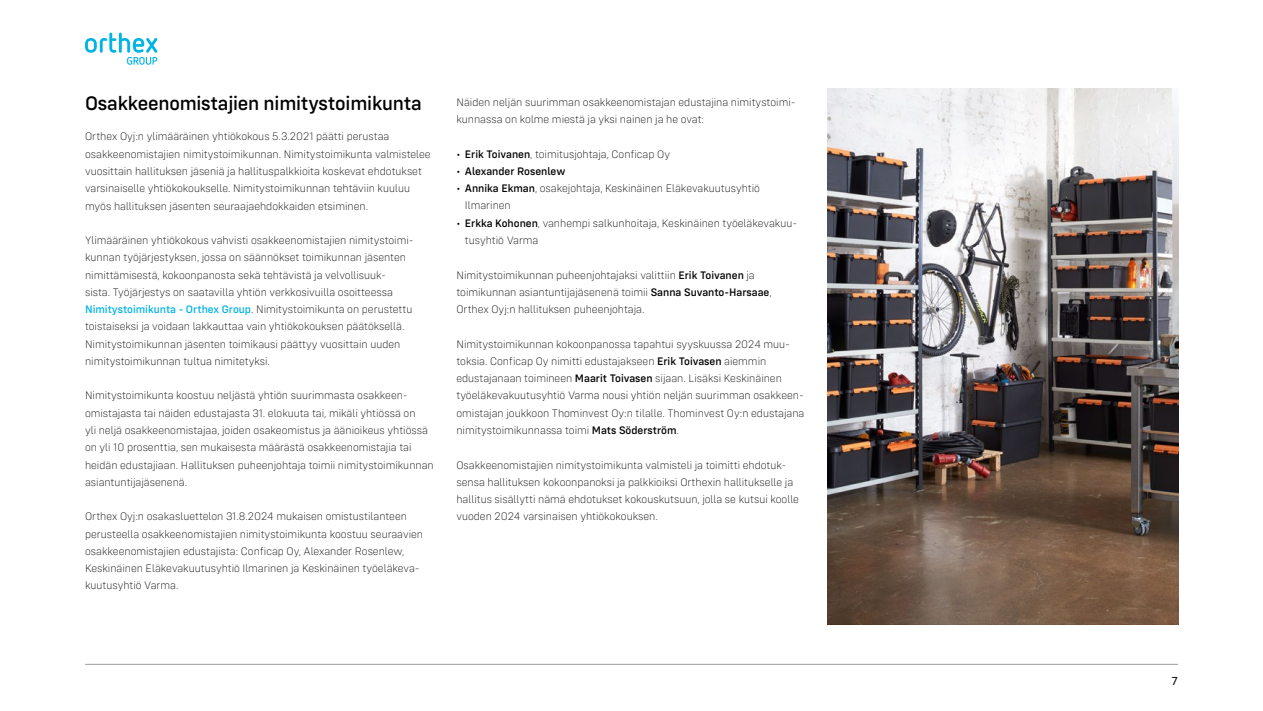
<style>
.page{position:relative;width:1263px;height:711px;background:#fff}
.page>*{position:absolute;margin:0;border:0;box-sizing:border-box;transform-origin:0 0}
.t1{font:500 20.25px "Config Rounded";letter-spacing:-.01em;color:#000}
.t2{font:12px "Config Rounded";color:#000}
.t3{font:200 11.25px/17.2px "Config Rounded";color:#000}
.t4{font:500 11.25px "Config Rounded";color:#000}
.s1{font-weight:500;color:#00b4e5}
.s2{font-weight:500}
.s3{font-weight:200}
</style>
<div class="page">
<hr style="left:85px;top:663px;width:1093px;height:1px;background:#9d9d9c">
<img style="left:828px;top:89px;width:350px;height:534px">
<svg style="left:85px;top:33px;width:72px;height:32px"></svg>
<h1 class="t1" style="left:85px;top:91px;width:338px">Osakkeenomistajien nimitystoimikunta</h1>
<p class="t3" style="left:85px;top:128px;width:347px">Orthex Oyj:n ylimääräinen yhtiökokous 5.3.2021 päätti perustaa osakkeenomistajien nimitystoimikunnan. Nimitystoimikunta valmistelee vuosittain hallituksen jäseniä ja hallituspalkkioita koskevat ehdotukset varsinaiselle yhtiökokoukselle. Nimitystoimikunnan tehtäviin kuuluu myös hallituksen jäsenten seuraajaehdokkaiden etsiminen.</p>
<p class="t3" style="left:85px;top:231px;width:330px">Ylimääräinen yhtiökokous vahvisti osakkeenomistajien nimitystoimi&shy;kunnan työjärjestyksen, jossa on säännökset toimikunnan jäsenten nimittämisestä, kokoonpanosta sekä tehtävistä ja velvollisuuk&shy;sista. Työjärjestys on saatavilla yhtiön verkkosivuilla osoitteessa <span class="s1">Nimitystoimikunta - Orthex Group</span>. Nimitystoimikunta on perustettu toistaiseksi ja voidaan lakkauttaa vain yhtiökokouksen päätöksellä.<br>Nimitystoimikunnan jäsenten toimikausi päättyy vuosittain uuden nimitystoimikunnan tultua nimitetyksi.</p>
<p class="t3" style="left:85px;top:387px;width:350px">Nimitystoimikunta koostuu neljästä yhtiön suurimmasta osakkeen&shy;omistajasta tai näiden edustajasta 31. elokuuta tai, mikäli yhtiössä on<br>yli neljä osakkeenomistajaa, joiden osakeomistus ja äänioikeus yhtiössä on yli 10 prosenttia, sen mukaisesta määrästä osakkeenomistajia tai heidän edustajiaan. Hallituksen puheenjohtaja toimii nimitystoimikunnan asiantuntijajäsenenä.</p>
<p class="t3" style="left:85px;top:507px;width:339px">Orthex Oyj:n osakasluettelon 31.8.2024 mukaisen omistustilanteen perusteella osakkeenomistajien nimitystoimikunta koostuu seuraavien osakkeenomistajien edustajista: Conficap Oy, Alexander Rosenlew, Keskinäinen Eläkevakuutusyhtiö Ilmarinen ja Keskinäinen työeläkeva&shy;kuutusyhtiö Varma.</p>
<p class="t3" style="left:456px;top:93px;width:341px">Näiden neljän suurimman osakkeenomistajan edustajina nimitystoimi&shy;kunnassa on kolme miestä ja yksi nainen ja he ovat:</p>
<p class="t3" style="left:456px;top:145px;width:215px">• <span class="s2">Erik Toivanen</span>, toimitusjohtaja, Conficap Oy</p>
<p class="t4" style="left:456px;top:164px;width:110px"><span class="s3">•</span> Alexander Rosenlew</p>
<p class="t3" style="left:465px;top:180px;width:297px;text-indent:-9px">• <span class="s2">Annika Ekman</span>, osakejohtaja, Keskinäinen Eläkevakuutusyhtiö<br>Ilmarinen</p>
<p class="t3" style="left:465px;top:214px;width:334px;text-indent:-9px">• <span class="s2">Erkka Kohonen</span>, vanhempi salkunhoitaja, Keskinäinen työeläkevakuu&shy;tusyhtiö Varma</p>
<p class="t3" style="left:456px;top:266px;width:317px">Nimitystoimikunnan puheenjohtajaksi valittiin <span class="s2">Erik Toivanen</span> ja toimikunnan asiantuntijajäsenenä toimii <span class="s2">Sanna Suvanto-Harsaae</span>,<br>Orthex Oyj:n hallituksen puheenjohtaja.</p>
<p class="t3" style="left:456px;top:335px;width:349px">Nimitystoimikunnan kokoonpanossa tapahtui syyskuussa 2024 muu&shy;toksia. Conficap Oy nimitti edustajakseen <span class="s2">Erik Toivasen</span> aiemmin edustajanaan toimineen <span class="s2">Maarit Toivasen</span> sijaan. Lisäksi Keskinäinen työeläkevakuutusyhtiö Varma nousi yhtiön neljän suurimman osakkeen&shy;omistajan joukkoon Thominvest Oy:n tilalle. Thominvest Oy:n edustajana nimitystoimikunnassa toimi <span class="s2">Mats Söderström</span>.</p>
<p class="t3" style="left:456px;top:456px;width:344px">Osakkeenomistajien nimitystoimikunta valmisteli ja toimitti ehdotuk&shy;sensa hallituksen kokoonpanoksi ja palkkioiksi Orthexin hallitukselle ja hallitus sisällytti nämä ehdotukset kokouskutsuun, jolla se kutsui koolle vuoden 2024 varsinaisen yhtiökokouksen.</p>
<p class="t2" style="left:1171px;top:673px;width:8px">7</p>
</div>
